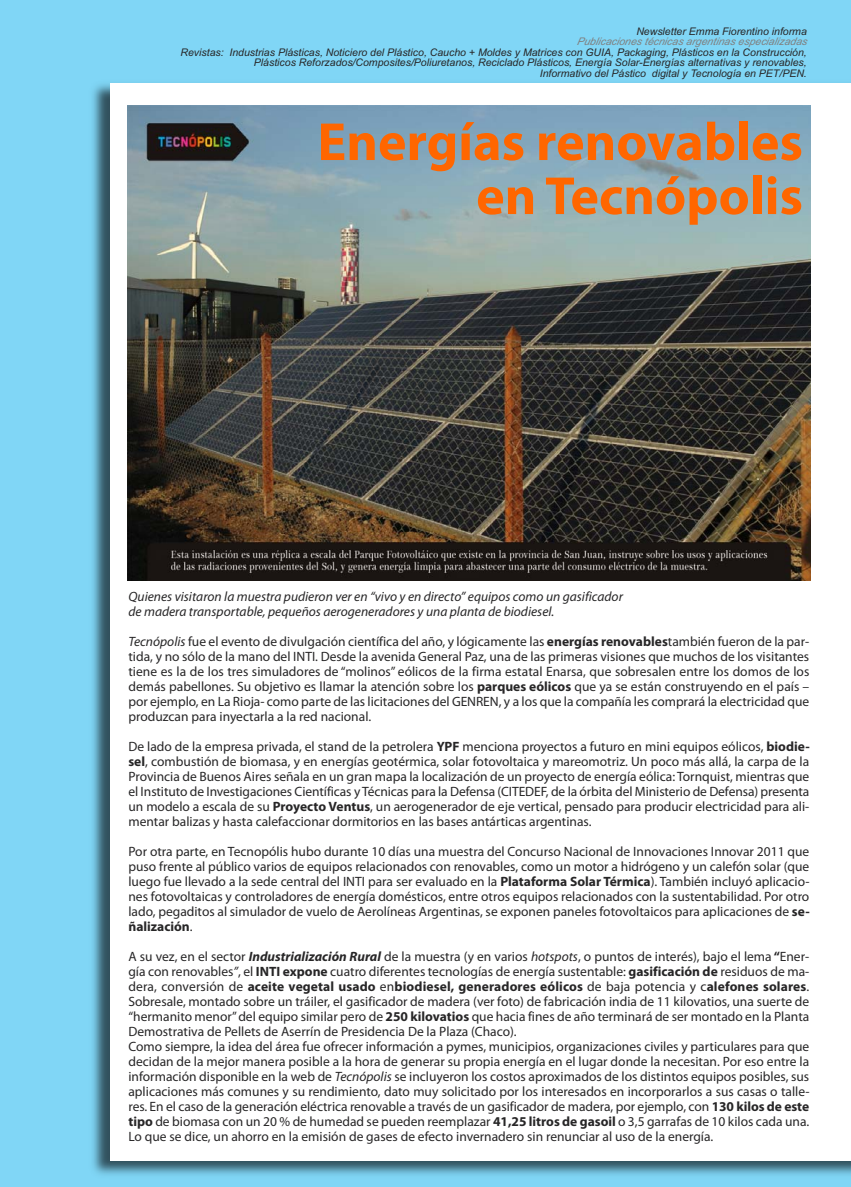
<style>
.page{position:relative;width:851px;height:1187px;background:#fff}
.page>*{position:absolute;margin:0;border:0;box-sizing:border-box;transform-origin:0 0}
.t1{font:700 54px/54px "Myriad Pro";color:#f60;text-align:right}
.t2{font:13.5px/15px "Myriad Pro";color:#272627;text-align:justify}
.t3{font:italic 13.5px/15px "Myriad Pro";color:#272627}
.t4{font:italic 10.5px/10.5px "Arial";color:#272627;text-align:right}
.t5{font:italic 10.5px "Arial Italic MT OTF";color:#7f7f7f}
.s1{font-style:italic}
.s2{font-weight:700}
.s3{font-weight:700;font-style:italic}
</style>
<div class="page">
<div style="left:0;top:0;width:850px;height:1186px;background:#80d6f6"></div>
<img style="left:92px;top:84px;width:758px;height:1091px">
<div style="left:110px;top:83px;width:740px;height:1077px;background:#fff"></div>
<img style="left:127px;top:105px;width:682px;height:476px">
<p class="t4" style="left:636px;top:27px;width:172px">Newsletter Emma Fiorentino informa</p>
<p class="t5" style="left:576px;top:38px;width:233px">Publicaciones técnicas argentinas esp ecializadas</p>
<p class="t4" style="left:180px;top:48px;width:627px">Revistas: Industrias Plásticas, Noticiero del Plástico, Caucho + Moldes y Matrices con GUIA, Packaging, Plásticos en la Construcción,<br>Plásticos Reforzados/Composites/Poliuretanos, Reciclado Plásticos, Energía Solar-Energías alternativas y renovables,<br>Informativo del Pástico digital y Tecnología en PET/PEN.</p>
<h1 class="t1" style="left:317px;top:119px;width:487px">Energías renovables en Tecnópolis</h1>
<p class="t3" style="left:128px;top:590px;width:496px">Quienes visitaron la muestra pudieron ver en “vivo y en directo” equipos como un gasificador de madera transportable, pequeños aerogeneradores y una planta de biodiesel.</p>
<p class="t2" style="left:128px;top:635px;width:682px"><span class="s1">Tecnópolis</span> fue el evento de divulgación científica del año, y lógicamente las <span class="s2">energías renovables</span>también fueron de la par&shy;tida, y no sólo de la mano del INTI. Desde la avenida General Paz, una de las primeras visiones que muchos de los visitantes tiene es la de los tres simuladores de “molinos” eólicos de la firma estatal Enarsa, que sobresalen entre los domos de los demás pabellones. Su objetivo es llamar la atención sobre los <span class="s2">parques eólicos</span> que ya se están construyendo en el país – por ejemplo, en La Rioja- como parte de las licitaciones del GENREN, y a los que la compañía les comprará la electricidad que produzcan para inyectarla a la red nacional.</p>
<p class="t2" style="left:128px;top:740px;width:682px">De lado de la empresa privada, el stand de la petrolera <span class="s2">YPF</span> menciona proyectos a futuro en mini equipos eólicos, <span class="s2">biodie&shy;sel</span>, combustión de biomasa, y en energías geotérmica, solar fotovoltaica y mareomotriz. Un poco más allá, la carpa de la Provincia de Buenos Aires señala en un gran mapa la localización de un proyecto de energía eólica: Tornquist, mientras que el Instituto de Investigaciones Científicas y Técnicas para la Defensa (CITEDEF, de la órbita del Ministerio de Defensa) presenta un modelo a escala de su <span class="s2">Proyecto Ventus</span>, un aerogenerador de eje vertical, pensado para producir electricidad para ali&shy;mentar balizas y hasta calefaccionar dormitorios en las bases antárticas argentinas.</p>
<p class="t2" style="left:128px;top:845px;width:682px">Por otra parte, en Tecnopólis hubo durante 10 días una muestra del Concurso Nacional de Innovaciones Innovar 2011 que puso frente al público varios de equipos relacionados con renovables, como un motor a hidrógeno y un calefón solar (que luego fue llevado a la sede central del INTI para ser evaluado en la <span class="s2">Plataforma Solar Térmica</span>). También incluyó aplicacio&shy;nes fotovoltaicas y controladores de energía domésticos, entre otros equipos relacionados con la sustentabilidad. Por otro lado, pegaditos al simulador de vuelo de Aerolíneas Argentinas, se exponen paneles fotovoltaicos para aplicaciones de <span class="s2">se&shy;ñalización</span>.</p>
<p class="t2" style="left:128px;top:950px;width:682px;text-align:left">A su vez, en el sector <span class="s3">Industrialización Rural</span> de la muestra (y en varios <span class="s1">hotspots</span>, o puntos de interés), bajo el lema <span class="s2">“</span>Ener&shy;gía con renovables<span class="s1">”</span>, el <span class="s2">INTI expone</span> cuatro diferentes tecnologías de energía sustentable: <span class="s2">gasificación de</span> residuos de ma&shy;dera, conversión de <span class="s2">aceite vegetal usado</span> en<span class="s2">biodiesel, generadores eólicos</span> de baja potencia y c<span class="s2">alefones solares</span>.<br>Sobresale, montado sobre un tráiler, el gasificador de madera (ver foto) de fabricación india de 11 kilovatios, una suerte de “hermanito menor” del equipo similar pero de <span class="s2">250 kilovatios</span> que hacia fines de año terminará de ser montado en la Planta Demostrativa de Pellets de Aserrín de Presidencia De la Plaza (Chaco).<br>Como siempre, la idea del área fue ofrecer información a pymes, municipios, organizaciones civiles y particulares para que decidan de la mejor manera posible a la hora de generar su propia energía en el lugar donde la necesitan. Por eso entre la información disponible en la web de <span class="s1">Tecnópolis</span> se incluyeron los costos aproximados de los distintos equipos posibles, sus aplicaciones más comunes y su rendimiento, dato muy solicitado por los interesados en incorporarlos a sus casas o talle&shy;res. En el caso de la generación eléctrica renovable a través de un gasificador de madera, por ejemplo, con <span class="s2">130 kilos de este tipo</span> de biomasa con un 20 % de humedad se pueden reemplazar <span class="s2">41,25 litros de gasoil</span> o 3,5 garrafas de 10 kilos cada una.<br>Lo que se dice, un ahorro en la emisión de gases de efecto invernadero sin renunciar al uso de la energía.</p>
</div>
